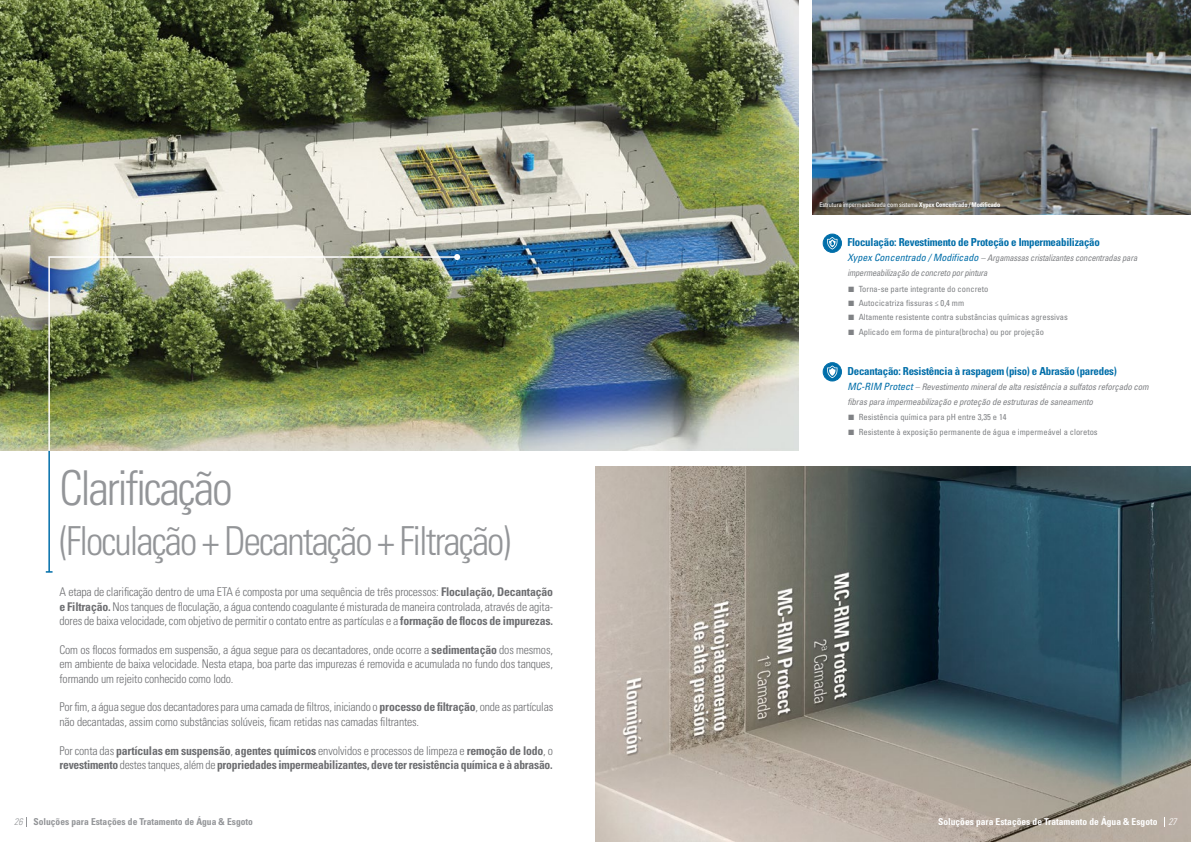
<style>
.page{position:relative;width:1191px;height:842px;background:#fff}
.page>*{position:absolute;margin:0;border:0;box-sizing:border-box;transform-origin:0 0}
.t1{font:300 condensed 48px "Univers LT Std";letter-spacing:-.05em;color:#939598}
.t2{font:300 condensed 40px "Univers LT Std";letter-spacing:-.05em;color:#939598}
.t3{font:300 condensed 12px/14.4px "Univers LT Std";letter-spacing:-.015em;color:#6d6e71;text-align:justify}
.t4{font:700 condensed 12px/14.4px "Univers LT Std";letter-spacing:-.02em;color:#6d6e71}
.t5{font:700 condensed 11px "Univers LT Std";letter-spacing:-.02em;color:#006ea9}
.t6{font:700 condensed 9.5px "Univers LT Std";color:#939598}
.t7{font:700 condensed 9.5px "Univers LT Std";color:#fff}
.t8{font:italic condensed 9px/15px "Univers LT Std";letter-spacing:-.02em;color:#808285}
.t9{font:condensed 8.5px "Univers LT Std";color:#808285}
.t10{font:condensed 6.5px "Univers LT Std";letter-spacing:-.02em;color:#fff}
.s1{font-weight:700}
.s2{font-size:10px;color:#006ea9}
.s3{font-weight:300}
.s4{font-weight:300;font-style:italic}
</style>
<div class="page">
<img style="left:595px;top:466px;width:596px;height:376px">
<img style="left:0;top:0;width:798px;height:451px">
<img style="left:813px;top:0;width:378px;height:214px">
<div style="left:823px;top:363px;width:18px;height:18px;background:#006ea9;border-radius:50%"></div>
<div style="left:823px;top:362px;width:18px;height:19px;border:1px solid #006ea9;border-radius:50%"></div>
<svg style="left:827px;top:366px;width:10px;height:12px"></svg>
<hr style="left:48px;top:451px;width:2px;height:121px;background:#006ea9">
<svg style="left:46px;top:571px;width:7px;height:2px"></svg>
<img style="left:48px;top:256px;width:410px;height:196px">
<svg style="left:454px;top:254px;width:6px;height:6px"></svg>
<div style="left:823px;top:234px;width:18px;height:18px;background:#006ea9;border-radius:50%"></div>
<div style="left:823px;top:234px;width:18px;height:19px;border:1px solid #006ea9;border-radius:50%"></div>
<svg style="left:827px;top:237px;width:10px;height:12px"></svg>
<p class="t10" style="left:819px;top:201px;width:182px">Estrutura impermeabilizada com sistema <span class="s1">Xypex Concentrado / Modificado</span></p>
<p class="t5" style="left:847px;top:236px;width:254px">Floculação: Revestimento de Proteção e Impermeabilização</p>
<p class="t8" style="left:847px;top:251px;width:291px"><span class="s2">Xypex Concentrado / Modificado</span> – Argamassas cristalizantes concentradas para impermeabilização de concreto por pintura</p>
<p class="t9" style="left:847px;top:283px;width:142px">■ Torna-se parte integrante do concreto</p>
<p class="t9" style="left:847px;top:298px;width:118px">■ Autocicatriza fissuras ≤ 0,4 mm</p>
<p class="t9" style="left:847px;top:312px;width:222px">■ Altamente resistente contra substâncias químicas agressivas</p>
<p class="t9" style="left:847px;top:326px;width:198px">■ Aplicado em forma de pintura(brocha) ou por projeção</p>
<h1 class="t1" style="left:60px;top:460px;width:175px">Clarificação</h1>
<h2 class="t2" style="left:60px;top:517px;width:453px">(Floculação + Decantação + Filtração)</h2>
<p class="t3" style="left:60px;top:585px;width:495px">A etapa de clarificação dentro de uma ETA é composta por uma sequência de três processos: <span class="s1">Floculação, Decantação e Filtração.</span> Nos tanques de floculação, a água contendo coagulante é misturada de maneira controlada, através de agita&shy;dores de baixa velocidade, com objetivo de permitir o contato entre as partículas e a <span class="s1">formação de flocos de impurezas.</span></p>
<p class="t3" style="left:60px;top:642px;width:495px">Com os flocos formados em suspensão, a água segue para os decantadores, onde ocorre a <span class="s1">sedimentação</span> dos mesmos, em ambiente de baixa velocidade. Nesta etapa, boa parte das impurezas é removida e acumulada no fundo dos tanques, formando um rejeito conhecido como lodo.</p>
<p class="t3" style="left:60px;top:700px;width:495px">Por fim, a água segue dos decantadores para uma camada de filtros, iniciando o <span class="s1">processo de filtração</span>, onde as partículas não decantadas, assim como substâncias solúveis, ficam retidas nas camadas filtrantes.</p>
<p class="t4" style="left:60px;top:743px;width:495px"><span class="s3">Por conta das</span> partículas em suspensão<span class="s3">,</span> agentes químicos <span class="s3">envolvidos e processos de limpeza e</span> remoção de lodo<span class="s3">, o </span>revestimento <span class="s3">destes tanques, além de</span> propriedades impermeabilizantes, deve ter resistência química e à abrasão.</p>
<p class="t5" style="left:847px;top:364px;width:271px">Decantação: Resistência à raspagem (piso) e Abrasão (paredes)</p>
<p class="t8" style="left:847px;top:379px;width:303px"><span class="s2">MC-RIM Protect</span> – Revestimento mineral de alta resistência a sulfatos reforçado com fibras para impermeabilização e proteção de estruturas de saneamento</p>
<p class="t9" style="left:847px;top:412px;width:161px">■ Resistência química para pH entre 3,35 e 14</p>
<p class="t9" style="left:847px;top:426px;width:252px">■ Resistente à exposição permanente de água e impermeável a cloretos</p>
<p class="t6" style="left:14px;top:815px;width:240px"><span class="s4">26</span> Soluções para Estações de Tratamento de Água &amp; Esgoto</p>
<p class="t7" style="left:938px;top:815px;width:240px">Soluções para Estações de Tratamento de Água &amp; Esgoto <span class="s4">27</span></p>
</div>
